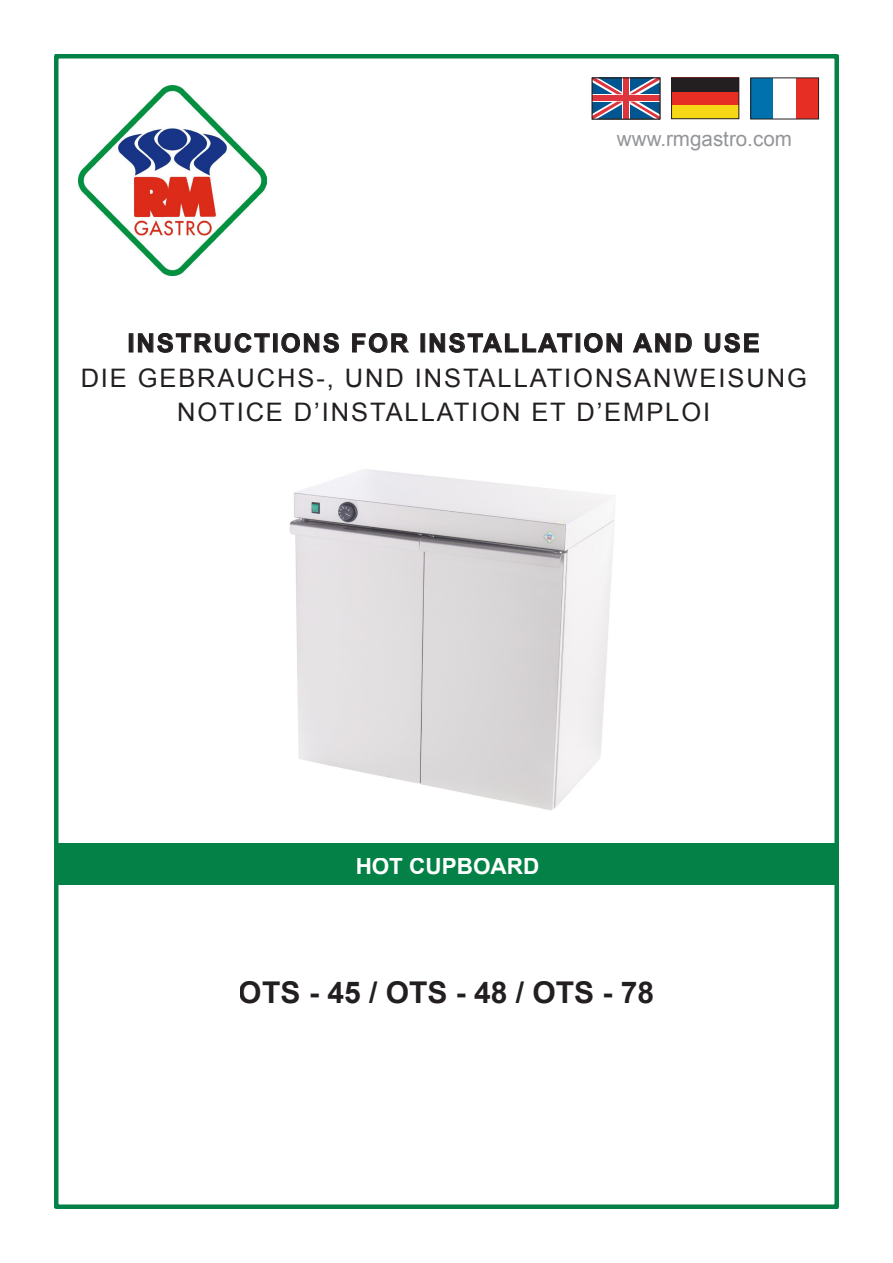
<style>
.page{position:relative;width:893px;height:1263px;background:#fff}
.page>*{position:absolute;margin:0;border:0;box-sizing:border-box;transform-origin:0 0}
.t1{font:700 30px "Arial";color:#231f20}
.t2{font:25.5px/34.5px "Arial";letter-spacing:.075em;color:#231f20;text-align:center}
.t3{font:700 25.5px "Arial";letter-spacing:.075em;color:#231f20}
.t4{font:700 22.5px "Arial";color:#fff}
.t5{font:20.55px "Arial";color:#939598}
</style>
<div class="page">
<div style="left:54px;top:54px;width:785px;height:1155px;border:4px solid #048146"></div>
<div style="left:57px;top:843px;width:780px;height:42px;background:#048146"></div>
<div style="left:129px;top:333px;width:4px;height:19px;border:1px solid #231f20"></div>
<svg style="left:137px;top:333px;width:133px;height:20px"></svg>
<div style="left:273px;top:333px;width:5px;height:19px;border:1px solid #231f20"></div>
<svg style="left:281px;top:333px;width:59px;height:20px"></svg>
<svg style="left:352px;top:333px;width:57px;height:20px"></svg>
<div style="left:421px;top:333px;width:4px;height:19px;border:1px solid #231f20"></div>
<svg style="left:429px;top:333px;width:144px;height:20px"></svg>
<svg style="left:584px;top:333px;width:38px;height:20px"></svg>
<svg style="left:632px;top:333px;width:60px;height:20px"></svg>
<svg style="left:704px;top:333px;width:55px;height:20px"></svg>
<div style="left:751px;top:78px;width:22px;height:41px;background:#0071ac"></div>
<div style="left:796px;top:78px;width:23px;height:41px;background:#e72e24"></div>
<div style="left:750px;top:78px;width:69px;height:41px;border:1px solid #231f20"></div>
<div style="left:671px;top:78px;width:68px;height:41px;background:#e72e24"></div>
<div style="left:671px;top:78px;width:68px;height:13px;background:#231f20"></div>
<div style="left:671px;top:105px;width:68px;height:14px;background:#f6d816"></div>
<div style="left:671px;top:78px;width:68px;height:41px;border:1px solid #231f20"></div>
<svg style="left:594px;top:80px;width:64px;height:37px"></svg>
<div style="left:592px;top:78px;width:68px;height:41px;border:1px solid #231f20"></div>
<img style="left:79px;top:86px;width:188px;height:190px">
<img style="left:289px;top:469px;width:326px;height:341px">
<p class="t5" style="left:617px;top:125px;width:176px">www.rmgastro.com</p>
<p class="t3" style="left:128px;top:326px;width:634px">INSTRUCTIONS FOR INSTALLATION AND USE</p>
<p class="t2" style="left:80px;top:361px;width:728px">DIE GEBRAUCHS-, UND INSTALLATIONSANWEISUNG<br>NOTICE D’INSTALLATION ET D’EMPLOI</p>
<p class="t4" style="left:356px;top:851px;width:185px">HOT CUPBOARD</p>
<p class="t1" style="left:239px;top:972px;width:417px">OTS - 45 / OTS - 48 / OTS - 78</p>
</div>
